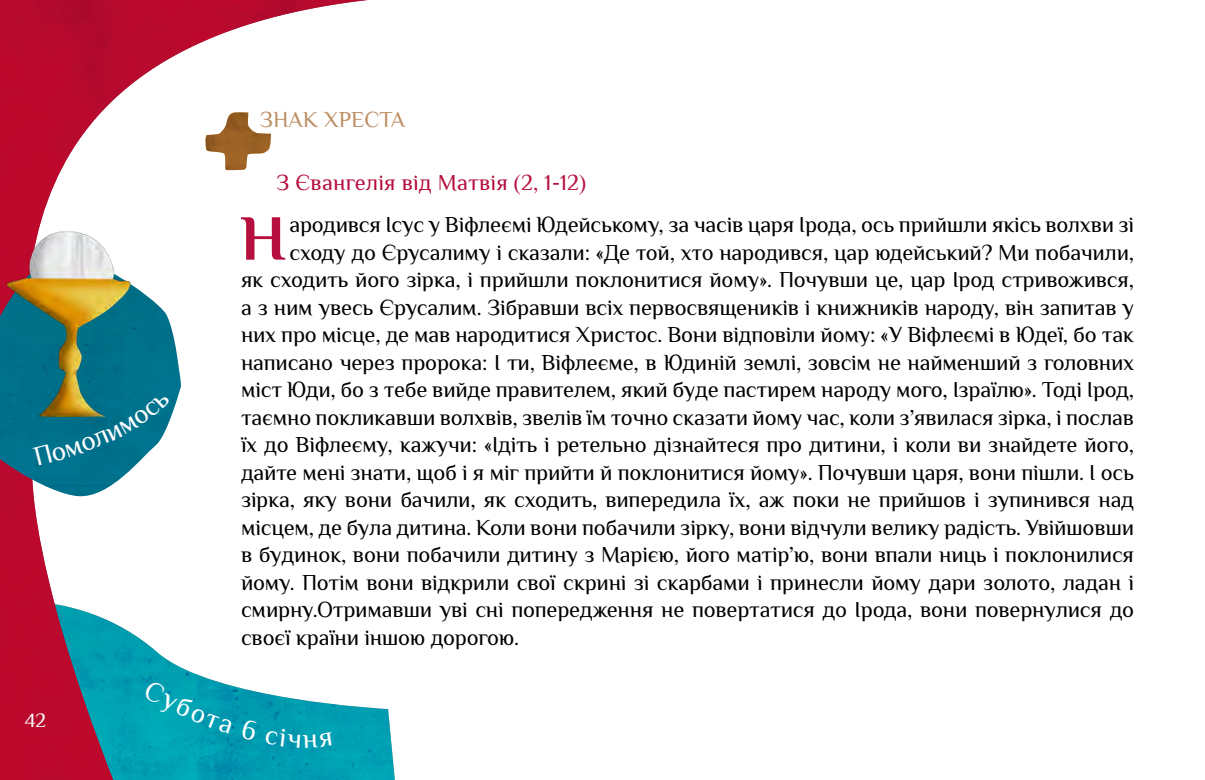
<style>
.page{position:relative;width:1205px;height:780px;background:#fff}
.page>*{position:absolute;margin:0;border:0;box-sizing:border-box;transform-origin:0 0}
.t1{font:700 64.25px "Philosopher";color:#b60e3e}
.t2{font:22.5px "Philosopher";letter-spacing:-.01em;color:#000}
.t3{font:22.5px "Philosopher";letter-spacing:.01em;color:#b60e3e}
.t4{font:22.5px "Philosopher";color:#bd8e64}
.t5{font:20px "Philosopher";color:#fff}
</style>
<div class="page">
<img style="left:0;top:0;width:368px;height:780px">
<img style="left:0;top:445px;width:181px;height:52px">
<img style="left:0;top:207px;width:190px;height:238px">
<svg style="left:143px;top:679px;width:89px;height:55px;background:#04a1b3"></svg>
<svg style="left:241px;top:719px;width:17px;height:22px"></svg>
<svg style="left:265px;top:727px;width:68px;height:20px"></svg>
<svg style="left:32px;top:392px;width:138px;height:74px;background:#217b87"></svg>
<p class="t5" style="left:25px;top:707px;width:23px">42</p>
<p class="t4" style="left:260px;top:105px;width:146px">ЗНАК ХРЕСТА</p>
<p class="t3" style="left:276px;top:168px;width:311px">З Євангелія від Матвія (2, 1-12)</p>
<h1 class="t1" style="left:240px;top:196px;width:48px">H</h1>
<p class="t2" style="left:289px;top:210px;width:846px">ародився Ісус у Віфлеємі Юдейському, за часів царя Ірода, ось прийшли якісь волхви зі</p>
<p class="t2" style="left:289px;top:238px;width:846px">сходу до Єрусалиму і сказали: «Де той, хто народився, цар юдейський? Ми побачили,</p>
<p class="t2" style="left:241px;top:265px;width:894px">як сходить його зірка, і прийшли поклонитися йому». Почувши це, цар Ірод стривожився,</p>
<p class="t2" style="left:241px;top:293px;width:894px">а з ним увесь Єрусалим. Зібравши всіх первосвящеників і книжників народу, він запитав у</p>
<p class="t2" style="left:241px;top:320px;width:894px">них про місце, де мав народитися Христос. Вони відповіли йому: «У Віфлеємі в Юдеї, бо так</p>
<p class="t2" style="left:241px;top:348px;width:894px">написано через пророка: І ти, Віфлеєме, в Юдиній землі, зовсім не найменший з головних</p>
<p class="t2" style="left:241px;top:375px;width:894px">міст Юди, бо з тебе вийде правителем, який буде пастирем народу мого, Ізраїлю». Тоді Ірод,</p>
<p class="t2" style="left:241px;top:403px;width:894px">таємно покликавши волхвів, звелів їм точно сказати йому час, коли з’явилася зірка, і послав</p>
<p class="t2" style="left:241px;top:430px;width:894px">їх до Віфлеєму, кажучи: «Ідіть і ретельно дізнайтеся про дитини, і коли ви знайдете його,</p>
<p class="t2" style="left:241px;top:458px;width:894px">дайте мені знати, щоб і я міг прийти й поклонитися йому». Почувши царя, вони пішли. І ось</p>
<p class="t2" style="left:241px;top:485px;width:894px">зірка, яку вони бачили, як сходить, випередила їх, аж поки не прийшов і зупинився над</p>
<p class="t2" style="left:241px;top:513px;width:894px">місцем, де була дитина. Коли вони побачили зірку, вони відчули велику радість. Увійшовши</p>
<p class="t2" style="left:241px;top:540px;width:894px">в будинок, вони побачили дитину з Марією, його матір’ю, вони впали ниць і поклонилися</p>
<p class="t2" style="left:241px;top:567px;width:894px">йому. Потім вони відкрили свої скрині зі скарбами і принесли йому дари золото, ладан і</p>
<p class="t2" style="left:241px;top:595px;width:894px">смирну.Отримавши уві сні попередження не повертатися до Ірода, вони повернулися до</p>
<p class="t2" style="left:241px;top:622px;width:280px">своєї країни іншою дорогою.</p>
</div>
